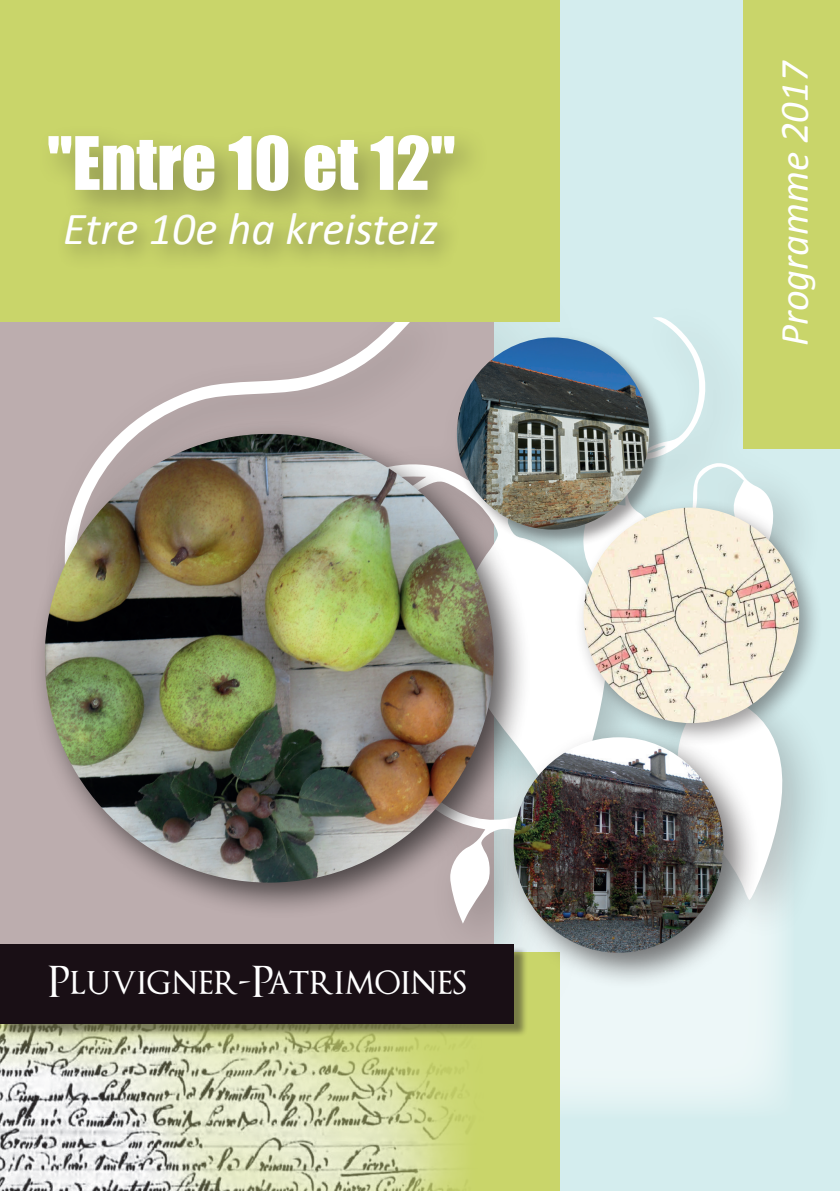
<style>
.page{position:relative;width:840px;height:1191px;background:#fff}
.page>*{position:absolute;margin:0;border:0;box-sizing:border-box;transform-origin:0 0}
.t1{font:68px "Impact";color:#fff}
.t2{font:italic 46px "Calibri";color:#fff}
.t3{font:42px "Optimus Princeps";color:#fff}
.t4{font:italic 40.4px "Calibri";color:#fff}
</style>
<div class="page">
<div style="left:0;top:0;width:839px;height:1191px;background:#d4edee"></div>
<svg style="left:559px;top:968px;width:224px;height:151px;fill:#edf7f7"></svg>
<div style="left:0;top:321px;width:493px;height:631px;background:#bcadae"></div>
<div style="left:41px;top:296px;width:792px;height:672px;background:#231f20;opacity:.25"></div>
<svg style="left:65px;top:317px;width:716px;height:606px"></svg>
<div style="left:0;top:952px;width:559px;height:239px;background:#c9d56a"></div>
<div style="left:0;top:0;width:559px;height:321px;background:#c9d56a"></div>
<div style="left:55px;top:204px;width:407px;height:67px;background:#231f20;opacity:.48"></div>
<img style="left:0;top:1023px;width:463px;height:168px">
<div style="left:2px;top:946px;width:525px;height:91px;background:#231f20;opacity:.49"></div>
<div style="left:0;top:944px;width:513px;height:79px;background:#190f15"></div>
<div style="left:500px;top:724px;width:259px;height:265px;background:#231f20;opacity:.62"></div>
<img style="left:513px;top:737px;width:210px;height:215px">
<div style="left:30px;top:419px;width:501px;height:501px;background:#231f20;opacity:.75"></div>
<img style="left:45px;top:434px;width:448px;height:448px;border-radius:224px">
<div style="left:743px;top:0;width:96px;height:448px;background:#c9d56a"></div>
<div style="left:574px;top:498px;width:248px;height:249px;background:#231f20;opacity:.44"></div>
<img style="left:583px;top:507px;width:215px;height:216px;border-radius:108px">
<div style="left:453px;top:334px;width:214px;height:214px;background:#231f20;opacity:.47"></div>
<img style="left:456px;top:337px;width:192px;height:192px;border-radius:96px">
<div style="left:36px;top:124px;width:454px;height:102px;background:#231f20;opacity:.38"></div>
<h1 class="t1" style="left:47px;top:110px;width:409px">"Entre 10 et 12"</h1>
<p class="t2" style="left:63px;top:197px;width:376px">Etre 10e ha kreisteiz</p>
<p class="t3" style="left:48px;top:960px;width:420px">Pluvigner-Patrimoines</p>
<p class="t4" style="left:765px;top:346px;width:287px;rotate:-90deg">Programme 2017</p>
</div>
